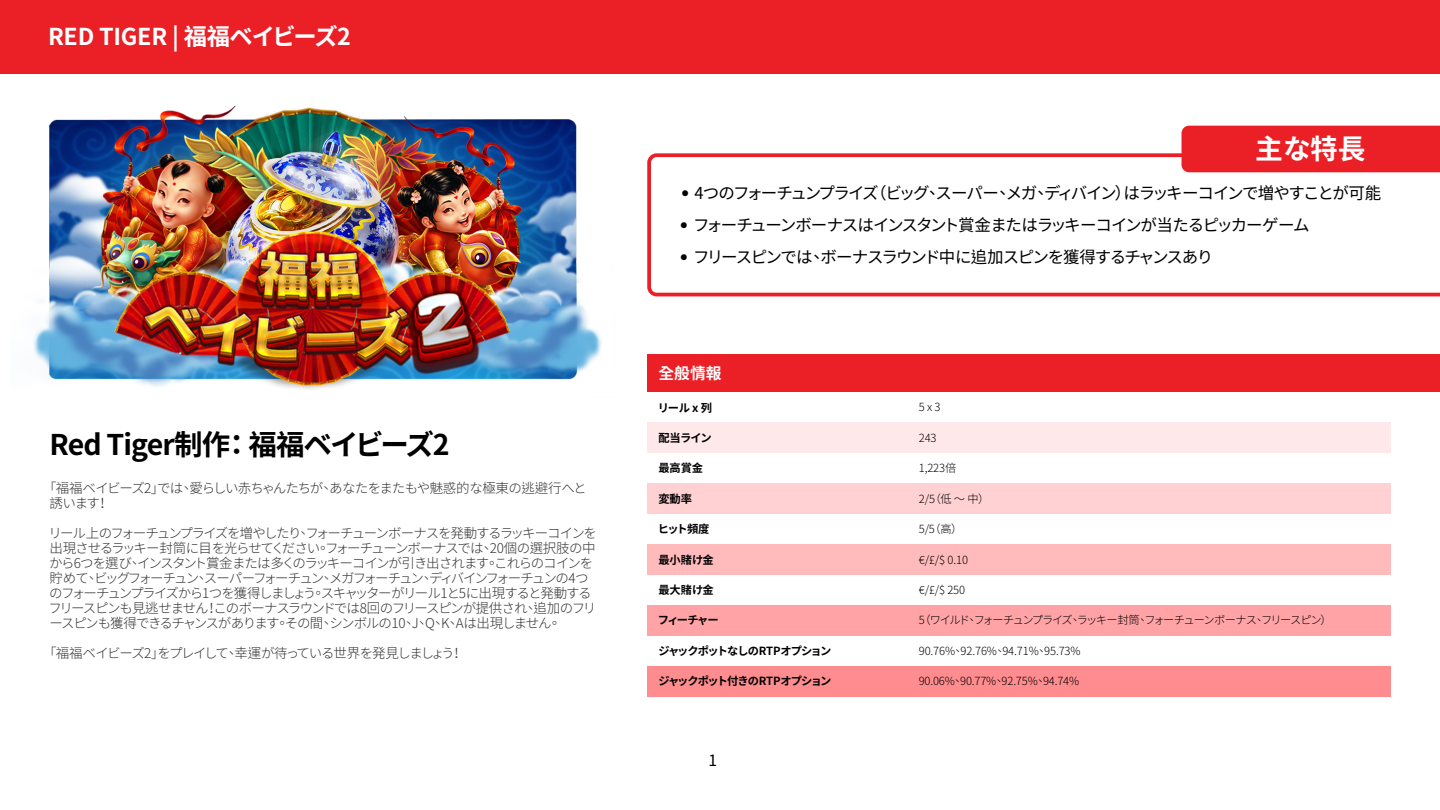
<style>
.page{position:relative;width:1440px;height:810px;background:#fff}
.page>*{position:absolute;margin:0;border:0;box-sizing:border-box;transform-origin:0 0}
.t1{font:700 28.5px "Noto Sans CJ Ktc";letter-spacing:-.04em;color:#000}
.t2{font:700 27.75px "Noto Sans CJ Ktc";color:#fff}
.t3{font:700 23.25px "Noto Sans CJ Ktc";letter-spacing:-.01em;color:#fff}
.t4{font:16.5px "Noto Sans CJ Ktc";letter-spacing:-.09em;color:#000}
.t5{font:700 15.75px "Noto Sans CJ Ktc";color:#fff}
.t6{font:15.6px "Noto Sans CJ Ktc";color:#000}
.t7{font:300 13.5px/15px "Noto Sans CJ Ktc";letter-spacing:-.095em;color:#333}
.t8{font:300 13.5px/15px "Noto Sans CJ Ktc";letter-spacing:-.06em;color:#333}
.t9{font:700 11.25px "Noto Sans CJ Ktc";letter-spacing:-.07em;color:#000}
.t10{font:300 11.25px "Noto Sans CJ Ktc";letter-spacing:-.12em;color:#000}
.t11{font:300 11.25px "Noto Sans CJ Ktc";letter-spacing:-.05em;color:#000}
.t12{font:300 11.25px "Noto Sans CJ Ktc";letter-spacing:-.01em;color:#000}
.t13{font:300 11.25px "Noto Sans CJ Ktc";letter-spacing:-.015em;color:#000}
.s1{font-family:"Avenir"}
</style>
<div class="page">
<div style="left:647px;top:666px;width:743px;height:30px;background:#ff8c8f"></div>
<div style="left:647px;top:483px;width:743px;height:31px;background:#ffd1d3"></div>
<div style="left:647px;top:544px;width:743px;height:31px;background:#ffbabc"></div>
<div style="left:647px;top:605px;width:743px;height:31px;background:#ffa3a6"></div>
<div style="left:647px;top:422px;width:743px;height:31px;background:#ffe8e9"></div>
<img style="left:33px;top:105px;width:569px;height:284px">
<svg style="left:647px;top:153px;width:793px;height:143px"></svg>
<div style="left:1182px;top:126px;width:258px;height:46px;background:#eb2027"></div>
<div style="left:647px;top:355px;width:793px;height:37px;background:#eb2027"></div>
<div style="left:0;top:0;width:1440px;height:74px;background:#eb2027"></div>
<h3 class="t3" style="left:48px;top:24px;width:304px">RED TIGER | 福福ベイビーズ2</h3>
<h1 class="t1" style="left:50px;top:428px;width:402px">Red Tiger制作： 福福ベイビーズ2</h1>
<p class="t8" style="left:50px;top:481px;width:539px;text-indent:-6px">「福福ベイビーズ2」では、愛らしい赤ちゃんたちが、あなたをまたもや魅惑的な極東の逃避行へと誘います！</p>
<p class="t7" style="left:48px;top:526px;width:550px">リール上のフォーチュンプライズを増やしたり、フォーチューンボーナスを発動するラッキーコインを出現させるラッキー封筒に目を光らせてください。フォーチューンボーナスでは、20個の選択肢の中から6つを選び、インスタント賞金または多くのラッキーコインが引き出されます。これらのコインを貯めて、ビッグフォーチュン、スーパーフォーチュン、メガフォーチュン、ディバインフォーチュンの4つのフォーチュンプライズから1つを獲得しましょう。スキャッターがリール1と5に出現すると発動するフリースピンも見逃せません！このボーナスラウンドでは8回のフリースピンが提供され、追加のフリースピンも獲得できるチャンスがあります。その間、シンボルの10、J、Q、K、Aは出現しません。</p>
<p class="t7" style="left:43px;top:646px;width:422px">「福福ベイビーズ2」をプレイして、幸運が待っている世界を発見しましょう！</p>
<h2 class="t2" style="left:1255px;top:133px;width:112px">主な特長</h2>
<p class="t4" style="left:681px;top:184px;width:702px"><span class="s1">•</span> 4つのフォーチュンプライズ（ビッグ、スーパー、メガ、ディバイン）はラッキーコインで増やすことが可能</p>
<p class="t4" style="left:680px;top:216px;width:631px"><span class="s1">•</span> フォーチューンボーナスはインスタント賞金またはラッキーコインが当たるピッカーゲーム</p>
<p class="t4" style="left:680px;top:247px;width:535px"><span class="s1">•</span> フリースピンでは、ボーナスラウンド中に追加スピンを獲得するチャンスあり</p>
<p class="t5" style="left:659px;top:365px;width:64px">全般情報</p>
<p class="t9" style="left:658px;top:401px;width:56px">リール x 列</p>
<p class="t11" style="left:919px;top:401px;width:23px">5 x 3</p>
<p class="t9" style="left:658px;top:432px;width:55px">配当ライン</p>
<p class="t11" style="left:919px;top:431px;width:19px">243</p>
<p class="t9" style="left:658px;top:462px;width:46px">最高賞金</p>
<p class="t11" style="left:919px;top:462px;width:39px">1,223倍</p>
<p class="t9" style="left:658px;top:492px;width:35px">変動率</p>
<p class="t9" style="left:658px;top:523px;width:53px">ヒット頻度</p>
<p class="t9" style="left:658px;top:553px;width:57px">最小賭け金</p>
<p class="t9" style="left:658px;top:584px;width:57px">最大賭け金</p>
<p class="t11" style="left:919px;top:492px;width:72px">2/5（低 ～ 中）</p>
<p class="t11" style="left:919px;top:523px;width:45px">5/5（高）</p>
<p class="t11" style="left:919px;top:553px;width:51px">€/£/$ 0.10</p>
<p class="t11" style="left:919px;top:584px;width:48px">€/£/$ 250</p>
<p class="t9" style="left:658px;top:614px;width:62px">フィーチャー</p>
<p class="t10" style="left:919px;top:614px;width:415px">5（ワイルド、フォーチュンプライズ、ラッキー封筒、フォーチューンボーナス、フリースピン）</p>
<p class="t9" style="left:658px;top:644px;width:174px">ジャックポットなしのRTPオプション</p>
<p class="t9" style="left:658px;top:675px;width:175px">ジャックポット付きのRTPオプション</p>
<p class="t12" style="left:919px;top:644px;width:163px">90.76%、92.76%、94.71%、95.73%</p>
<p class="t13" style="left:919px;top:675px;width:162px">90.06%、90.77%、92.75%、94.74%</p>
<p class="t6" style="left:709px;top:751px;width:10px">1</p>
</div>
